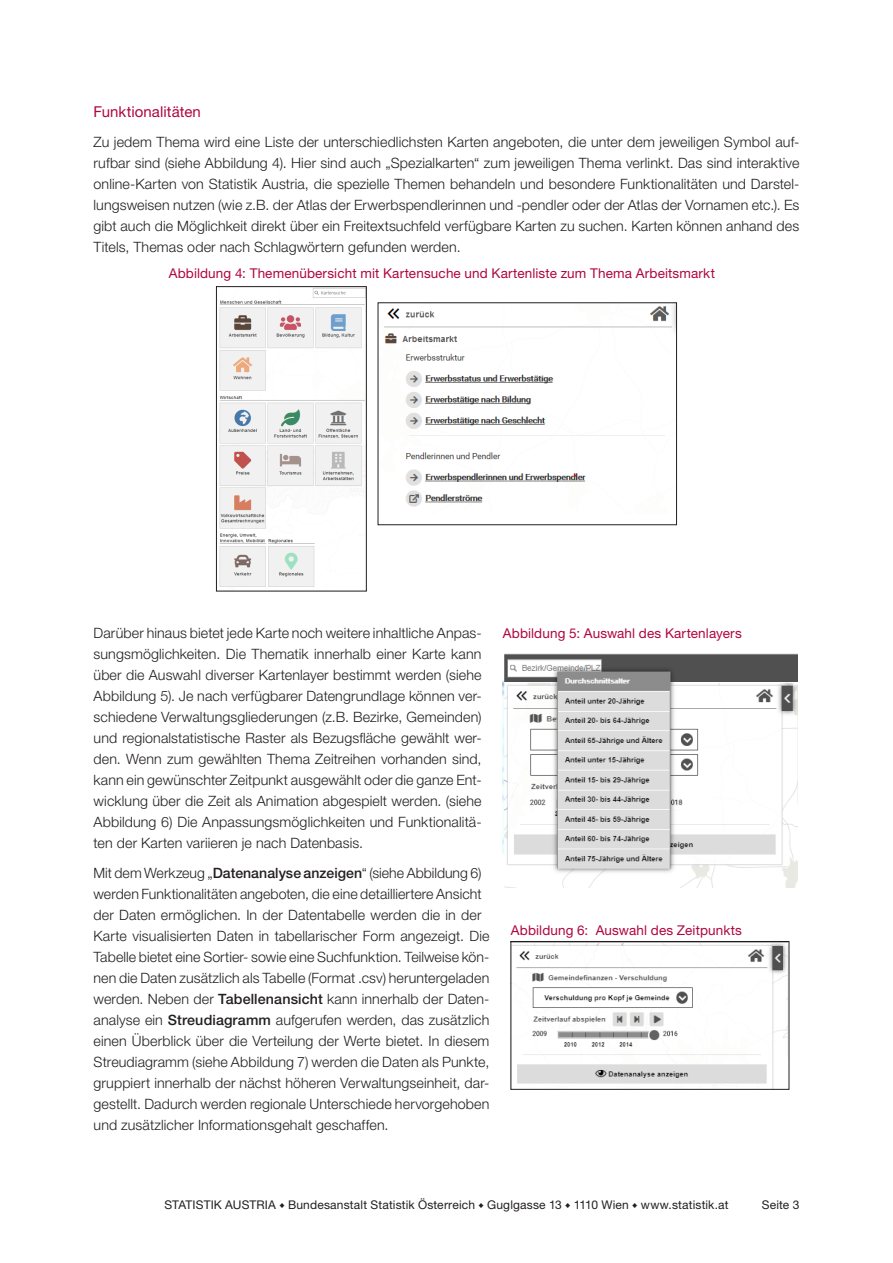
<style>
.page{position:relative;width:893px;height:1263px;background:#fff}
.page>*{position:absolute;margin:0;border:0;box-sizing:border-box;transform-origin:0 0}
.Unterüberschrift_3{font:15px "Helvetica Neue LT Pro";letter-spacing:.005em;color:#b00540}
.Fließtext{font:300 14.25px/21px "Helvetica Neue LT Pro";letter-spacing:.01em;color:#231f20;text-align:justify}
.Grafik-_und_Kartenti{font:13.5px "Helvetica Neue LT Pro";letter-spacing:.01em;color:#b00540}
.t1{font:12px "Helvetica Neue LT Pro";letter-spacing:.015em;color:#231f20}
.s1{font-weight:500}
.s2{font-family:"Arial";font-size:8.4px}
</style>
<div class="page">
<img style="left:219px;top:288px;width:145px;height:299px">
<div style="left:216px;top:286px;width:150px;height:305px;border:1px solid #231f20"></div>
<img style="left:384px;top:305px;width:291px;height:202px">
<div style="left:378px;top:303px;width:299px;height:222px;border:1px solid #231f20"></div>
<img style="left:513px;top:943px;width:274px;height:144px">
<div style="left:511px;top:941px;width:278px;height:148px;border:1px solid #231f20"></div>
<img style="left:503px;top:654px;width:294px;height:234px">
<p class="Unterüberschrift_3" style="left:94px;top:102px;width:109px">Funktionalitäten</p>
<p class="Fließtext" style="left:94px;top:131px;width:707px">Zu jedem Thema wird eine Liste der unterschiedlichsten Karten angeboten, die unter dem jeweiligen Symbol auf&shy;rufbar sind (siehe Abbildung 4). Hier sind auch „Spezialkarten“ zum jeweiligen Thema verlinkt. Das sind interaktive online-Karten von Statistik Austria, die spezielle Themen behandeln und besondere Funktionalitäten und Darstel&shy;lungsweisen nutzen (wie z.B. der Atlas der Erwerbspendlerinnen und -pendler oder der Atlas der Vornamen etc.). Es gibt auch die Möglichkeit direkt über ein Freitextsuchfeld verfügbare Karten zu suchen. Karten können anhand des Titels, Themas oder nach Schlagwörtern gefunden werden.</p>
<p class="Grafik-_und_Kartenti" style="left:169px;top:265px;width:548px">Abbildung 4: Themenübersicht mit Kartensuche und Kartenliste zum Thema Arbeitsmarkt</p>
<p class="Fließtext" style="left:94px;top:622px;width:390px">Darüber hinaus bietet jede Karte noch weitere inhaltliche Anpas&shy;sungsmöglichkeiten. Die Thematik innerhalb einer Karte kann über die Auswahl diverser Kartenlayer bestimmt werden (siehe Abbildung 5). Je nach verfügbarer Datengrundlage können ver&shy;schiedene Verwaltungsgliederungen (z.B. Bezirke, Gemeinden) und regionalstatistische Raster als Bezugsfläche gewählt wer&shy;den. Wenn zum gewählten Thema Zeitreihen vorhanden sind, kann ein gewünschter Zeitpunkt ausgewählt oder die ganze Ent&shy;wicklung über die Zeit als Animation abgespielt werden. (siehe Abbildung 6) Die Anpassungsmöglichkeiten und Funktionalitä&shy;ten der Karten variieren je nach Datenbasis.</p>
<p class="Fließtext" style="left:94px;top:862px;width:398px;text-align:left">Mit dem Werkzeug „<span class="s1">Datenanalyse anzeigen</span>“ (siehe Abbildung 6) werden Funktionalitäten angeboten, die eine detailliertere Ansicht der Daten ermöglichen. In der Datentabelle werden die in der Karte visualisierten Daten in tabellarischer Form angezeigt. Die Tabelle bietet eine Sortier- sowie eine Suchfunktion. Teilweise kön&shy;nen die Daten zusätzlich als Tabelle (Format .csv) heruntergeladen werden. Neben der <span class="s1">Tabellenansicht</span> kann innerhalb der Daten&shy;analyse ein <span class="s1">Streudiagramm</span> aufgerufen werden, das zusätzlich einen Überblick über die Verteilung der Werte bietet. In diesem Streudiagramm (siehe Abbildung 7) werden die Daten als Punkte, gruppiert innerhalb der nächst höheren Verwaltungseinheit, dar&shy;gestellt. Dadurch werden regionale Unterschiede hervorgehoben und zusätzlicher Informationsgehalt geschaffen.</p>
<p class="Grafik-_und_Kartenti" style="left:503px;top:625px;width:240px">Abbildung 5: Auswahl des Kartenlayers</p>
<p class="Grafik-_und_Kartenti" style="left:511px;top:921px;width:233px">Abbildung 6: Auswahl des Zeitpunkts</p>
<p class="t1" style="left:164px;top:1197px;width:566px">STATISTIK AUSTRIA <span class="s2">♦</span> Bundesanstalt Statistik Österreich <span class="s2">♦</span> Guglgasse 13 <span class="s2">♦</span> 1110 Wien <span class="s2">♦</span> www.statistik.at</p>
<p class="t1" style="left:762px;top:1197px;width:39px">Seite 3</p>
</div>
